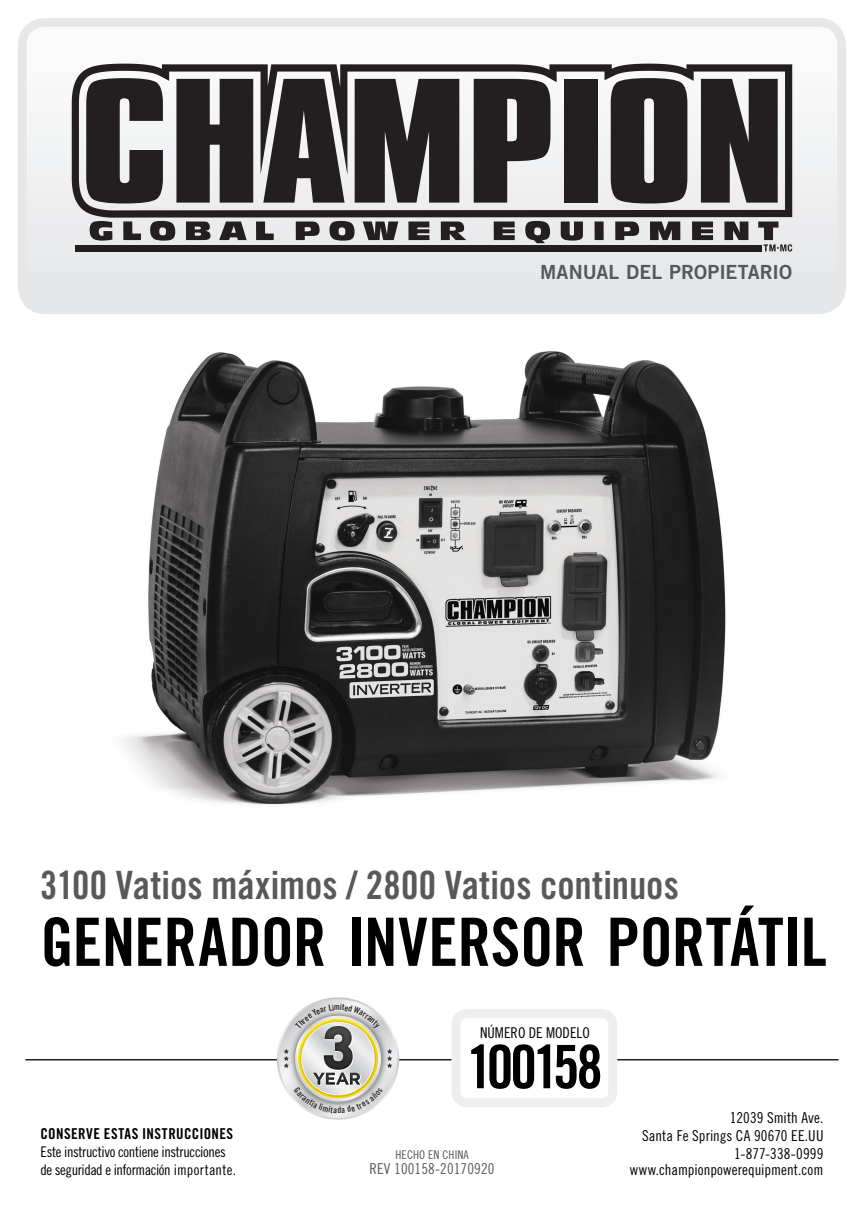
<style>
.page{position:relative;width:864px;height:1215px;background:#fff}
.page>*{position:absolute;margin:0;border:0;box-sizing:border-box;transform-origin:0 0}
.t1{font:66.75px "Trade Gothic Bold Cond Twenty";letter-spacing:-.005em;color:#000}
.t2{font:60px "Trade Gothic Bold Cond Twenty";letter-spacing:-.07em;color:#000}
.t3{font:39px "Trade Gothic Bold Cond Twenty";letter-spacing:.005em;color:#58595b}
.t4{font:19.5px "Trade Gothic Bold Two";letter-spacing:.005em;color:#57585a}
.t5{font:15px/18px "Trade Gothic Cond Eighteen";letter-spacing:.005em;color:#000;text-align:right}
.t6{font:15px "Trade Gothic Bold Cond Twenty";letter-spacing:.03em;color:#000}
.t7{font:15px "Trade Gothic Cond Eighteen";letter-spacing:.01em;color:#58595b}
.t8{font:14.85px "Trade Gothic Cond Eighteen";color:#000}
.t9{font:14.7px/17.5px "Trade Gothic Cond Eighteen";letter-spacing:-.02em;color:#000}
.t10{font:12px "Trade Gothic Cond Eighteen";letter-spacing:.01em;color:#58595b}
</style>
<div class="page">
<img style="left:123px;top:351px;width:603px;height:454px">
<hr style="left:26px;top:1059px;width:812px;height:1px;background:#231f20">
<svg style="left:28px;top:28px;width:808px;height:276px"></svg>
<div style="left:18px;top:18px;width:828px;height:296px;border:9px solid #e6e7e9;border-radius:22px"></div>
<div style="left:459px;top:1018px;width:152px;height:80px;background:#fff"></div>
<div style="left:451px;top:1009px;width:166px;height:98px;border:9px solid #eeeeef;border-radius:11px"></div>
<svg style="left:72px;top:64px;width:720px;height:154px"></svg>
<svg style="left:86px;top:78px;width:77px;height:126px"></svg>
<svg style="left:176px;top:79px;width:77px;height:124px;background:#3b3738"></svg>
<svg style="left:263px;top:79px;width:82px;height:124px"></svg>
<svg style="left:355px;top:79px;width:104px;height:124px;background:#3d3a3b"></svg>
<svg style="left:474px;top:79px;width:76px;height:124px"></svg>
<div style="left:564px;top:79px;width:33px;height:124px;background:#231f20"></div>
<svg style="left:611px;top:78px;width:76px;height:126px;background:#3d393a"></svg>
<svg style="left:701px;top:79px;width:77px;height:124px;background:#3a3738"></svg>
<svg style="left:90px;top:221px;width:22px;height:20px"></svg>
<svg style="left:123px;top:222px;width:18px;height:18px"></svg>
<svg style="left:150px;top:221px;width:25px;height:20px"></svg>
<svg style="left:186px;top:222px;width:25px;height:18px"></svg>
<svg style="left:219px;top:222px;width:28px;height:18px"></svg>
<svg style="left:256px;top:222px;width:18px;height:18px"></svg>
<svg style="left:296px;top:222px;width:24px;height:18px"></svg>
<svg style="left:329px;top:221px;width:26px;height:20px"></svg>
<svg style="left:363px;top:222px;width:35px;height:18px"></svg>
<svg style="left:408px;top:222px;width:21px;height:18px"></svg>
<svg style="left:441px;top:222px;width:25px;height:18px"></svg>
<div style="left:75px;top:245px;width:687px;height:7px;background:#231f20"></div>
<svg style="left:494px;top:222px;width:21px;height:18px"></svg>
<svg style="left:525px;top:221px;width:25px;height:22px"></svg>
<svg style="left:561px;top:222px;width:22px;height:19px"></svg>
<div style="left:595px;top:222px;width:9px;height:18px;background:#231f20"></div>
<svg style="left:615px;top:222px;width:24px;height:18px"></svg>
<svg style="left:650px;top:222px;width:30px;height:18px"></svg>
<svg style="left:692px;top:222px;width:21px;height:18px"></svg>
<svg style="left:724px;top:222px;width:24px;height:18px"></svg>
<svg style="left:758px;top:222px;width:34px;height:30px"></svg>
<svg style="left:272px;top:997px;width:132px;height:123px"></svg>
<h3 class="t4" style="left:540px;top:260px;width:253px">MANUAL DEL PROPIETARIO</h3>
<h3 class="t3" style="left:40px;top:861px;width:640px">3100 Vatios máximos / 2800 Vatios continuos</h3>
<h1 class="t1" style="left:40px;top:902px;width:788px">GENERADOR INVERSOR PORTÁTIL</h1>
<p class="t8" style="left:480px;top:1023px;width:111px">NÚMERO DE MODELO</p>
<h2 class="t2" style="left:466px;top:1030px;width:138px">100158</h2>
<p class="t6" style="left:40px;top:1125px;width:194px">CONSERVE ESTAS INSTRUCCIONES</p>
<p class="t9" style="left:40px;top:1143px;width:197px">Este instructivo contiene instrucciones de seguridad e información importante.</p>
<p class="t10" style="left:395px;top:1148px;width:75px">HECHO EN CHINA</p>
<p class="t7" style="left:369px;top:1160px;width:127px">REV 100158-20170920</p>
<p class="t5" style="left:642px;top:1108px;width:183px">12039 Smith Ave.<br>Santa Fe Springs CA 90670 EE.UU<br>1-877-338-0999</p>
<p class="t5" style="left:630px;top:1160px;width:195px">www.championpowerequipment.com</p>
</div>
